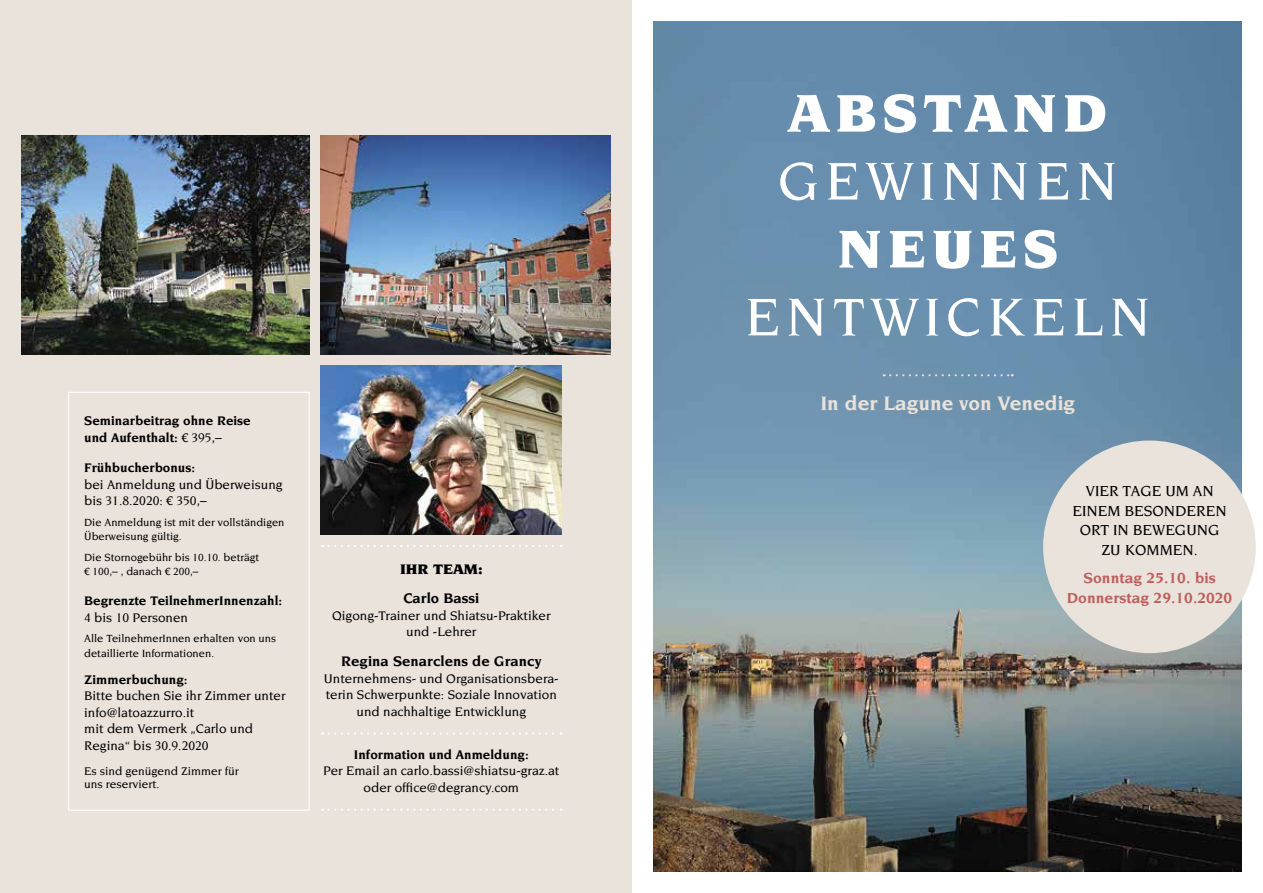
<style>
.page{position:relative;width:1263px;height:893px;background:#fff}
.page>*{position:absolute;margin:0;border:0;box-sizing:border-box;transform-origin:0 0}
.t1{font:italic 500 57.45px "Novarese Std";letter-spacing:.1em;color:#fff}
.t2{font:900 57.45px "Novarese Std";letter-spacing:.1em;color:#fff}
.t3{font:700 21px "Novarese Std";color:#eae3db}
.t4{font:500 15.75px/19.5px "Novarese Std";color:#000;text-align:center}
.t5{font:700 15.75px/19.5px "Novarese Std";color:#be5f5d;text-align:center}
.t6{font:700 15px "Novarese Std";color:#000}
.t7{font:900 15px "Novarese Std";color:#000}
.t8{font:500 13.5px/16.5px "Novarese Std";color:#000;text-align:center}
.t9{font:700 13.5px/16.5px "Novarese Std";color:#000}
.t10{font:500 12px/12.8px "Novarese Std";color:#000}
.t11{font:500 11.25px/14.2px "Novarese Std";color:#000}
.s1{font-weight:500}
</style>
<div class="page">
<div style="left:0;top:0;width:631px;height:893px;background:#eae3db"></div>
<img style="left:321px;top:135px;width:289px;height:219px">
<img style="left:321px;top:365px;width:241px;height:170px">
<svg style="left:329px;top:545px;width:233px;height:2px"></svg>
<svg style="left:329px;top:732px;width:233px;height:3px"></svg>
<svg style="left:329px;top:809px;width:233px;height:2px"></svg>
<div style="left:68px;top:392px;width:242px;height:419px;border:1px solid #fff"></div>
<img style="left:21px;top:135px;width:289px;height:219px">
<img style="left:654px;top:21px;width:588px;height:851px">
<div style="left:1043px;top:441px;width:213px;height:212px;background:#eae3db;border-radius:50%"></div>
<svg style="left:884px;top:374px;width:129px;height:2px"></svg>
<p class="t9" style="left:84px;top:413px;width:168px">Seminarbeitrag ohne Reise und Aufenthalt: <span class="s1">€ 395,–</span></p>
<p class="t9" style="left:84px;top:459px;width:113px">Frühbucherbonus:</p>
<p class="t8" style="left:84px;top:476px;width:200px;text-align:left">bei Anmeldung und Überweisung bis 31.8.2020: € 350,–</p>
<p class="t11" style="left:84px;top:515px;width:202px">Die Anmeldung ist mit der vollständigen<br>Überweisung gültig.</p>
<p class="t11" style="left:84px;top:550px;width:177px">Die Stornogebühr bis 10.10. beträgt € 100,– , danach € 200,–</p>
<p class="t9" style="left:84px;top:592px;width:200px">Begrenzte TeilnehmerInnenzahl:</p>
<p class="t8" style="left:84px;top:609px;width:105px">4 bis 10 Personen</p>
<p class="t11" style="left:84px;top:631px;width:193px">Alle TeilnehmerInnen erhalten von uns detaillierte Informationen.</p>
<p class="t9" style="left:84px;top:671px;width:105px">Zimmerbuchung:</p>
<p class="t8" style="left:84px;top:687px;width:203px;text-align:left">Bitte buchen Sie ihr Zimmer unter info@latoazzurro.it<br>mit dem Vermerk „Carlo und<br>Regina“ bis 30.9.2020</p>
<p class="t10" style="left:84px;top:765px;width:156px">Es sind genügend Zimmer für uns reserviert.</p>
<p class="t7" style="left:400px;top:560px;width:84px">IHR TEAM:</p>
<p class="t6" style="left:403px;top:590px;width:77px">Carlo Bassi</p>
<p class="t8" style="left:332px;top:607px;width:220px">Qigong-Trainer und Shiatsu-Praktiker und -Lehrer</p>
<p class="t6" style="left:341px;top:653px;width:202px">Regina Senarclens de Grancy</p>
<p class="t8" style="left:324px;top:670px;width:236px">Unternehmens- und Organisationsbera&shy;terin Schwerpunkte: Soziale Innovation und nachhaltige Entwicklung</p>
<p class="t9" style="left:354px;top:746px;width:176px">Information und Anmeldung:</p>
<p class="t8" style="left:323px;top:762px;width:238px">Per Email an carlo.bassi@shiatsu-graz.at oder office@degrancy.com</p>
<h1 class="t2" style="left:788px;top:80px;width:321px">ABSTAND</h1>
<h1 class="t1" style="left:778px;top:150px;width:341px">GEWINNEN</h1>
<h1 class="t2" style="left:837px;top:216px;width:222px">NEUES</h1>
<h1 class="t1" style="left:745px;top:285px;width:407px">ENTWICKELN</h1>
<h2 class="t3" style="left:820px;top:391px;width:256px">In der Lagune von Venedig</h2>
<p class="t4" style="left:1072px;top:481px;width:156px">VIER TAGE UM AN<br>EINEM BESONDEREN<br>ORT IN BEWEGUNG<br>ZU KOMMEN.</p>
<p class="t5" style="left:1067px;top:568px;width:167px">Sonntag 25.10. bis<br>Donnerstag 29.10.2020</p>
</div>
